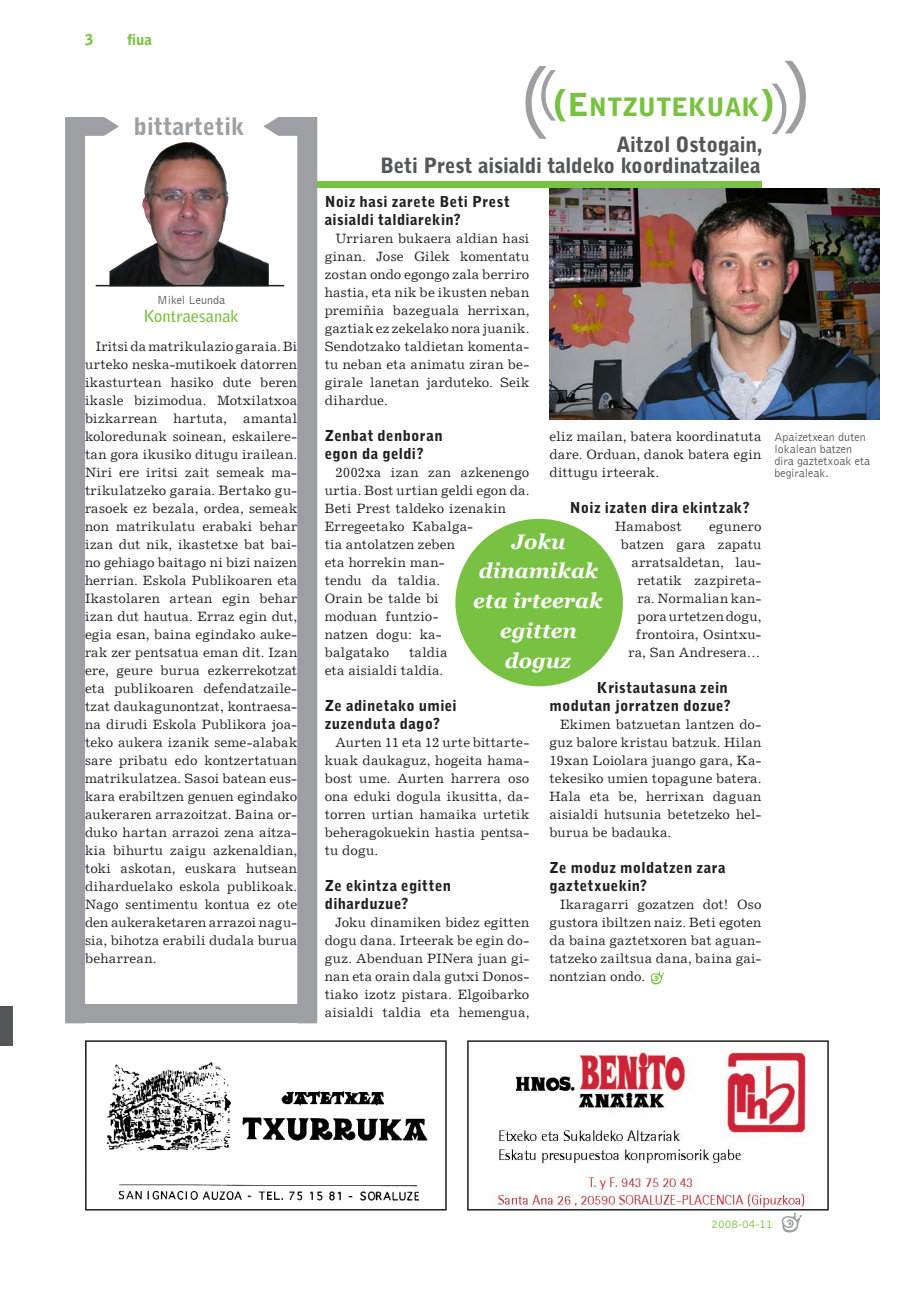
<style>
.page{position:relative;width:919px;height:1289px;background:#fff}
.page>*{position:absolute;margin:0;border:0;box-sizing:border-box;transform-origin:0 0}
.t1{font:300 72px "Bell Gothic";color:#9d9fa2}
.t2{font:900 25.2px "Bell Gothic Std";color:#79c142}
.t3{font:900 24px "Bell Gothic Std";color:#9d9fa2}
.t4{font:900 21px/21px "Bell Gothic Std";letter-spacing:-.01em;color:#545557;text-align:right}
.t5{font:italic 700 21px/29.8px "Georgia";color:#fff;text-align:center}
.t6{font:700 16.5px "Bell Gothic Std";color:#79c142}
.t7{font:900 15px/18px "Bell Gothic Std";letter-spacing:.025em;color:#231f20}
.t8{font:900 15px "Bell Gothic Std";color:#79c142}
.t9{font:13.5px/18px "Excelsior LT";letter-spacing:.015em;color:#231f20;text-align:justify}
.t10{font:300 12px/12px "Bell Gothic";color:#545557}
.t11{font:300 12px "Bell Gothic";color:#79c142}
.s1{font-size:103.65px}
.s2{font-size:36px}
.s3{font-size:31.5px}
</style>
<div class="page">
<svg style="left:781px;top:1212px;width:20px;height:21px"></svg>
<img style="left:106px;top:1062px;width:322px;height:139px">
<div style="left:85px;top:1040px;width:361px;height:170px;border:2px solid #231f20"></div>
<svg style="left:263px;top:117px;width:54px;height:906px"></svg>
<svg style="left:65px;top:117px;width:54px;height:906px"></svg>
<div style="left:455px;top:519px;width:168px;height:167px;background:#79c142;border-radius:50%"></div>
<div style="left:85px;top:1004px;width:212px;height:19px;background:#9d9fa2"></div>
<div style="left:317px;top:182px;width:444px;height:6px;background:#79c142"></div>
<svg style="left:650px;top:971px;width:14px;height:14px"></svg>
<img style="left:495px;top:1049px;width:312px;height:158px">
<div style="left:467px;top:1040px;width:361px;height:170px;border:2px solid #231f20"></div>
<img style="left:549px;top:188px;width:330px;height:231px">
<div style="left:0;top:1005px;width:13px;height:40px;background:#545557"></div>
<img style="left:109px;top:142px;width:160px;height:143px">
<hr style="left:96px;top:285px;width:188px;height:1px;background:#231f20">
<p class="t8" style="left:85px;top:30px;width:10px">3</p>
<p class="t8" style="left:127px;top:30px;width:27px">fiua</p>
<h3 class="t3" style="left:134px;top:112px;width:112px">bittartetik</h3>
<p class="t10" style="left:157px;top:294px;width:70px">Mikel Leunda</p>
<p class="t6" style="left:143px;top:306px;width:97px">Kontraesanak</p>
<p class="t9" style="left:85px;top:337px;width:214px;text-indent:11px">Iritsi da matrikulazio garaia. Bi urteko neska-mutikoek datorren ikasturtean hasiko dute beren ikasle bizimodua. Motxilatxoa bizkarrean hartuta, amantal koloredunak soinean, eskailere&shy;tan gora ikusiko ditugu irailean.<br>Niri ere iritsi zait semeak ma&shy;trikulatzeko garaia. Bertako gu&shy;rasoek ez bezala, ordea, semeak non matrikulatu erabaki behar izan dut nik, ikastetxe bat bai&shy;no gehiago baitago ni bizi naizen herrian. Eskola Publikoaren eta Ikastolaren artean egin behar izan dut hautua. Erraz egin dut, egia esan, baina egindako auke&shy;rak zer pentsatua eman dit. Izan ere, geure burua ezkerrekotzat eta publikoaren defendatzaile&shy;tzat daukagunontzat, kontraesa&shy;na dirudi Eskola Publikora joa&shy;teko aukera izanik seme-alabak sare pribatu edo kontzertatuan matrikulatzea. Sasoi batean eus&shy;kara erabiltzen genuen egindako aukeraren arrazoitzat. Baina or&shy;duko hartan arrazoi zena aitza&shy;kia bihurtu zaigu azkenaldian, toki askotan, euskara hutsean diharduelako eskola publikoak.<br>Nago sentimentu kontua ez ote den aukeraketaren arrazoi nagu&shy;sia, bihotza erabili dudala burua beharrean.</p>
<h1 class="t1" style="left:765px;top:71px;width:52px">)<span class="s1">)</span></h1>
<h2 class="t2" style="left:553px;top:92px;width:221px"><span class="s2">(</span><span class="s3">E</span>NTZUTEKUAK<span class="s2">)</span></h2>
<h3 class="t4" style="left:380px;top:134px;width:384px">Aitzol Ostogain,<br>Beti Prest aisialdi taldeko koordinatzailea</h3>
<p class="t7" style="left:325px;top:193px;width:187px">Noiz hasi zarete Beti Prest aisialdi taldiarekin?</p>
<p class="t9" style="left:325px;top:229px;width:206px;text-indent:11px">Urriaren bukaera aldian hasi ginan. Jose Gilek komentatu zostan ondo egongo zala berriro hastia, eta nik be ikusten neban premiñia bazeguala herrixan, gaztiak ez zekelako nora juanik.<br>Sendotzako taldietan komenta&shy;tu neban eta animatu ziran be&shy;girale lanetan jarduteko. Seik dihardue.</p>
<p class="t7" style="left:325px;top:427px;width:119px">Zenbat denboran egon da geldi?</p>
<p class="t9" style="left:325px;top:463px;width:206px;text-align:left;text-indent:11px">2002xa izan zan azkenengo urtia. Bost urtian geldi egon da.<br>Beti Prest taldeko izenakin<br>Erregeetako Kabalga-<br>tia antolatzen zeben<br>eta horrekin man-<br>tendu da taldia.<br>Orain be talde bi<br>moduan funtzio-<br>natzen dogu: ka-<br>balgatako</p>
<p class="t9" style="left:549px;top:427px;width:214px">eliz mailan, batera koordinatuta dare. Orduan, danok batera egin dittugu irteerak.</p>
<p class="t7" style="left:570px;top:499px;width:181px">Noiz izaten dira ekintzak?</p>
<p class="t9" style="left:615px;top:517px;width:68px">Hamabost</p>
<p class="t10" style="left:774px;top:431px;width:97px">Apaizetxean duten lokalean batzen dira gaztetxoak eta begiraleak.</p>
<p class="t9" style="left:621px;top:517px;width:142px;text-align:right">egunero<br>batzen gara zapatu arratsaldetan, lau&shy;retatik zazpireta&shy;ra. Normalian kan&shy;pora urtetzen dogu, frontoira, Osintxu&shy;ra, San Andresera…</p>
<p class="t7" style="left:549px;top:679px;width:183px;text-align:right">Kristautasuna zein modutan jorratzen dozue?</p>
<p class="t9" style="left:549px;top:715px;width:214px;text-indent:11px">Ekimen batzuetan lantzen do&shy;guz balore kristau batzuk. Hilan 19xan Loiolara juango gara, Ka&shy;tekesiko umien topagune batera.<br>Hala eta be, herrixan daguan aisialdi hutsunia betetzeko hel&shy;burua be badauka.</p>
<p class="t7" style="left:549px;top:859px;width:178px">Ze moduz moldatzen zara gaztetxuekin?</p>
<p class="t9" style="left:549px;top:895px;width:214px;text-indent:11px">Ikaragarri gozatzen dot! Oso gustora ibiltzen naiz. Beti egoten da baina gaztetxoren bat aguan&shy;tatzeko zailtsua dana, baina gai&shy;nontzian ondo.</p>
<h3 class="t5" style="left:473px;top:527px;width:131px">Joku dinamikak eta irteerak egitten doguz</h3>
<p class="t9" style="left:325px;top:643px;width:124px;text-indent:84px">taldia eta aisialdi taldia.</p>
<p class="t7" style="left:325px;top:697px;width:133px">Ze adinetako umiei zuzenduta dago?</p>
<p class="t9" style="left:325px;top:733px;width:206px;text-indent:11px">Aurten 11 eta 12 urte bittarte&shy;kuak daukaguz, hogeita hama&shy;bost ume. Aurten harrera oso ona eduki dogula ikusitta, da&shy;torren urtian hamaika urtetik beheragokuekin hastia pentsa&shy;tu dogu.</p>
<p class="t7" style="left:325px;top:877px;width:128px">Ze ekintza egitten diharduzue?</p>
<p class="t9" style="left:325px;top:913px;width:206px;text-indent:11px">Joku dinamiken bidez egitten dogu dana. Irteerak be egin do&shy;guz. Abenduan PINera juan gi&shy;nan eta orain dala gutxi Donos&shy;tiako izotz pistara. Elgoibarko aisialdi taldia eta hemengua,</p>
<p class="t11" style="left:711px;top:1217px;width:63px">2008-04-11</p>
</div>
